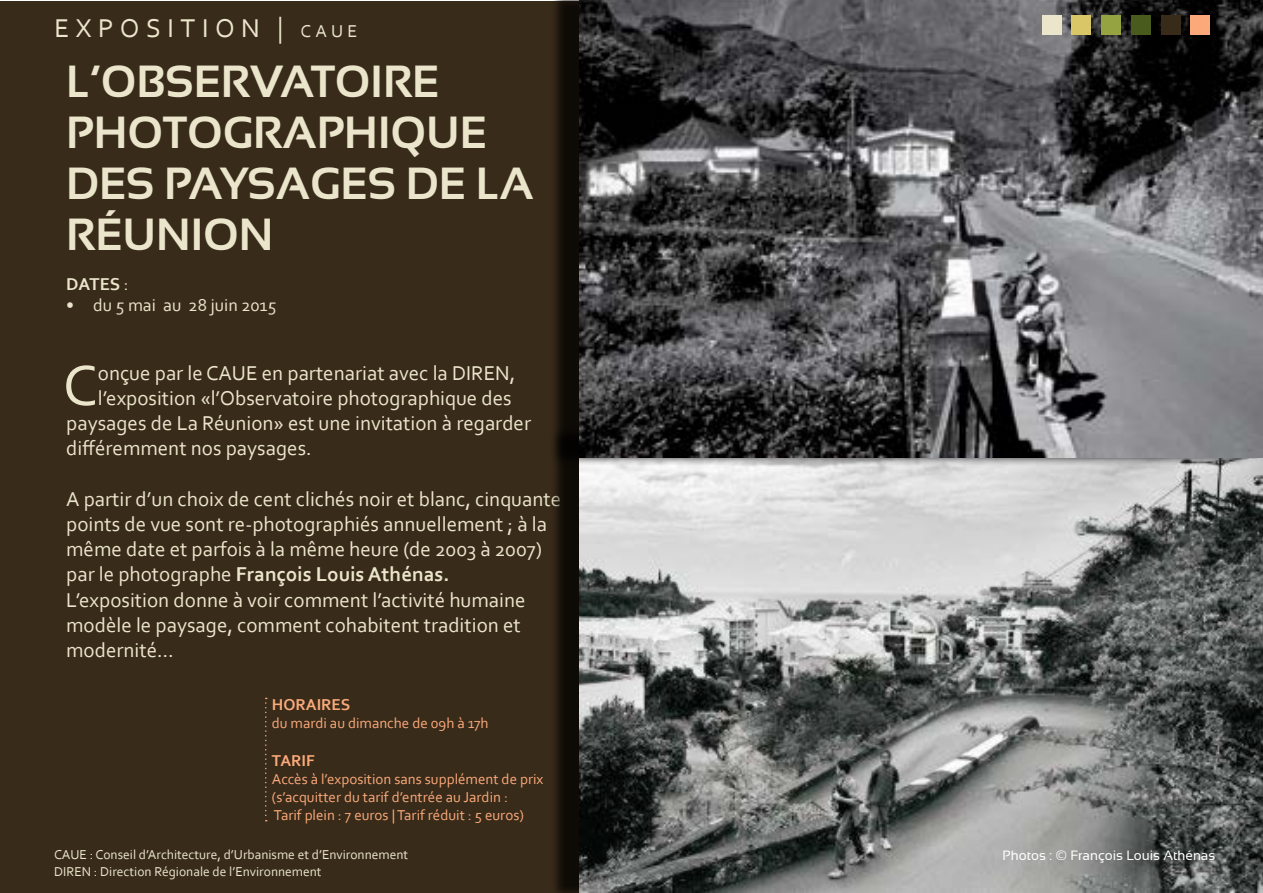
<style>
.page{position:relative;width:1263px;height:893px;background:#fff}
.page>*{position:absolute;margin:0;border:0;box-sizing:border-box;transform-origin:0 0}
.t1{font:59.55px "Corbel";color:#ebe5cb}
.t2{font:700 45px "Sansation";color:#ebe5cb}
.t3{font:27px "Corbel";color:#ebe5cb}
.t4{font:21px/25.2px "Corbel";color:#ebe5cb}
.t5{font:18px "Corbel";color:#ebe5cb}
.t6{font:700 18px "Corbel";color:#ebe5cb}
.t7{font:700 16.5px "Corbel";color:#fba97a}
.t8{font:15px/18px "Corbel";color:#fba97a}
.t9{font:13.5px "Corbel";color:#ebe5cb}
.t10{font:13.5px "Sansation";color:#fff}
.s1{font-family:"Minion Pro";font-size:27px}
.s2{font-weight:400}
.s3{font-weight:700}
</style>
<div class="page">
<div style="left:0;top:1px;width:1263px;height:891px;background:#382b1a"></div>
<div style="left:550px;top:426px;width:699px;height:467px;background:#000;opacity:.75"></div>
<img style="left:579px;top:457px;width:684px;height:435px">
<div style="left:550px;top:0;width:699px;height:466px;background:#000;opacity:.75"></div>
<img style="left:579px;top:0;width:684px;height:457px">
<div style="left:1042px;top:15px;width:19px;height:19px;background:#ebe5cb"></div>
<div style="left:1071px;top:15px;width:20px;height:19px;background:#d9c667"></div>
<div style="left:1101px;top:15px;width:20px;height:19px;background:#95a341"></div>
<div style="left:1131px;top:15px;width:20px;height:19px;background:#495b1d"></div>
<div style="left:1161px;top:15px;width:19px;height:19px;background:#382b1a"></div>
<div style="left:1191px;top:15px;width:19px;height:19px;background:#fba97a"></div>
<svg style="left:265px;top:698px;width:2px;height:123px"></svg>
<p class="t3" style="left:55px;top:11px;width:22px">exposition</p>
<p class="t5" style="left:277px;top:20px;width:39px"><span class="s1">|</span> caue</p>
<h2 class="t2" style="left:66px;top:56px;width:66px">L’OBSER</h2>
<h2 class="t2" style="left:250px;top:56px;width:58px">VATOIRE</h2>
<h2 class="t2" style="left:66px;top:107px;width:32px">PHOTO</h2>
<h2 class="t2" style="left:223px;top:107px;width:61px">GRAPHIQUE</h2>
<h2 class="t2" style="left:66px;top:158px;width:29px">DES</h2>
<h2 class="t2" style="left:164px;top:158px;width:362px">PAYSAGES DE LA</h2>
<h2 class="t2" style="left:66px;top:209px;width:87px">RÉUNION</h2>
<p class="t6" style="left:66px;top:273px;width:64px">DATES <span class="s2">:</span></p>
<p class="t5" style="left:66px;top:294px;width:212px">• du 5 mai au 28 juin 2015</p>
<h1 class="t1" style="left:63px;top:348px;width:37px">C</h1>
<p class="t4" style="left:98px;top:360px;width:419px">onçue par le CAUE en partenariat avec la DIREN,</p>
<p class="t4" style="left:98px;top:385px;width:415px">l’exposition «l’Observatoire photographique des</p>
<p class="t4" style="left:66px;top:410px;width:466px">paysages de La Réunion» est une invitation à regarder</p>
<p class="t4" style="left:66px;top:435px;width:247px">différemment nos paysages.</p>
<p class="t4" style="left:66px;top:486px;width:497px">A partir d’un choix de cent clichés noir et blanc, cinquante points de vue sont re-photographiés annuellement ; à la même date et parfois à la même heure (de 2003 à 2007) par le photographe <span class="s3">François Louis Athénas.<br></span>L’exposition donne à voir comment l’activité humaine modèle le paysage, comment cohabitent tradition et modernité…</p>
<p class="t7" style="left:272px;top:694px;width:80px">HORAIRES</p>
<p class="t8" style="left:272px;top:713px;width:218px">du mardi au dimanche de 09h à 17h</p>
<p class="t7" style="left:272px;top:750px;width:44px">TARIF</p>
<p class="t8" style="left:272px;top:769px;width:273px">Accès à l’exposition sans supplément de prix (s’acquitter du tarif d’entrée au Jardin :<br>Tarif plein : 7 euros | Tarif réduit : 5 euros)</p>
<p class="t9" style="left:54px;top:846px;width:356px">CAUE : Conseil d’Architecture, d’Urbanisme et d’Environnement</p>
<p class="t10" style="left:1002px;top:848px;width:214px">Photos : © François Louis Athénas</p>
<p class="t9" style="left:54px;top:863px;width:269px">DIREN : Direction Régionale de l’Environnement</p>
</div>
